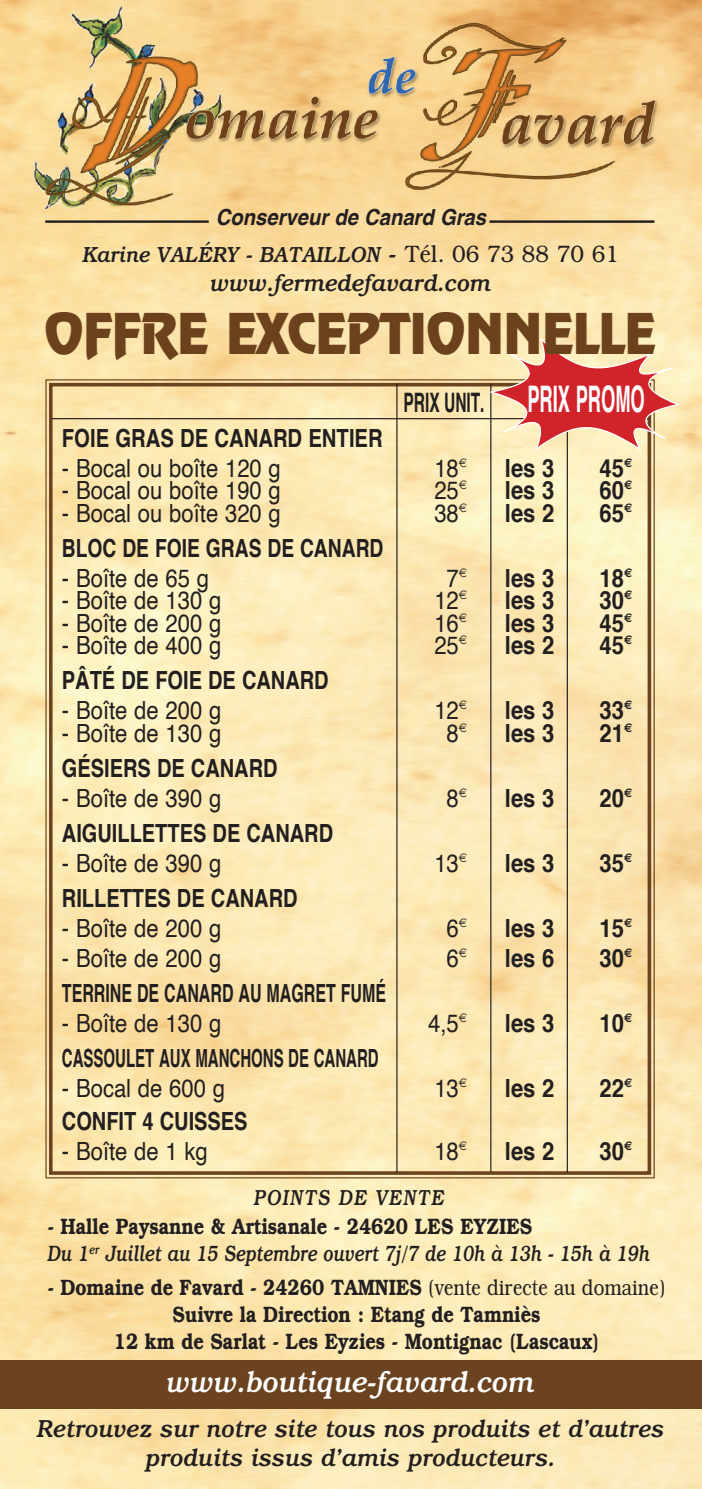
<style>
.page{position:relative;width:702px;height:1489px;background:#fff}
.page>*{position:absolute;margin:0;border:0;box-sizing:border-box;transform-origin:0 0}
.t1{font:50.25px "Revue";letter-spacing:-.01em;color:#6c421c}
.t2{font:700 36.5px "Helvetica";color:#fff;scale:.5 1}
.t3{font:italic 500 30px "Bookman IT Cby BT";color:#fff;scale:.93 1}
.t4{font:700 26.75px "Helvetica";color:#231f20;scale:.58 1}
.t5{font:25px "Helvetica";color:#231f20;scale:.88 1}
.t6{font:700 25px "Helvetica";color:#231f20;scale:.88 1}
.t7{font:700 25px "Helvetica";color:#231f20;scale:.8 1}
.t8{font:italic 500 25px/29.5px "Bookman IT Cby BT";color:#231f20;text-align:center;scale:.93 1}
.t9{font:700 25px "Helvetica";color:#231f20;scale:.6 1}
.t10{font:700 25px "Helvetica";color:#231f20;scale:.64 1}
.t11{font:700 25px "Helvetica";color:#231f20;scale:.81 1}
.t12{font:700 25px "Helvetica";color:#231f20;scale:.77 1}
.t13{font:italic 500 24.25px "Bookman IT Cby BT";color:#231f20;scale:.93 1}
.t14{font:600 22.5px/27px "Bookman IT Cby BT";color:#231f20;text-align:center;scale:.83 1}
.t15{font:italic 500 22.5px/27px "Bookman IT Cby BT";color:#231f20;scale:.78 1}
.t16{font:italic 500 22.25px "Bookman IT Cby BT";color:#231f20;scale:.91 1}
.t17{font:italic 700 22.25px "Helvetica";color:#231f20;scale:.91 1}
.t18{font:italic 500 22px "Bookman IT Cby BT";letter-spacing:.06em;color:#231f20;scale:.83 1}
.s1{font-size:24.25px}
.s2{font-weight:300;font-style:normal;font-size:24.25px}
.s3{font-weight:600;font-style:normal}
.s4{font-weight:300}
</style>
<div class="page">
<img style="left:0;top:0;width:702px;height:1488px">
<svg style="left:45px;top:378px;width:610px;height:800px;background:#fae7b3"></svg>
<div style="left:49px;top:383px;width:602px;height:791px;border:4px solid #6c4320"></div>
<hr style="left:566px;top:418px;width:2px;height:754px;background:#231f20">
<hr style="left:490px;top:383px;width:1px;height:788px;background:#231f20">
<hr style="left:396px;top:383px;width:1px;height:789px;background:#231f20">
<hr style="left:52px;top:418px;width:596px;height:1px;background:#231f20">
<hr style="left:45px;top:220px;width:164px;height:3px;background:#231f20">
<hr style="left:489px;top:220px;width:165px;height:3px;background:#231f20">
<div style="left:0;top:1360px;width:702px;height:48px;background:#6c4320"></div>
<svg style="left:486px;top:335px;width:196px;height:118px;background:#e89a81"></svg>
<p class="t17" style="left:216px;top:198px;width:298px">Conserveur de Canard Gras</p>
<p class="t16" style="left:83px;top:240px;width:590px">Karine VALÉRY - BATAILLON <span class="s1">-</span> <span class="s2">Tél. 06 73 88 70 61</span></p>
<p class="t13" style="left:210px;top:268px;width:304px">www.fermedefavard.com</p>
<h1 class="t1" style="left:45px;top:300px;width:612px">OFFRE EXCEPTIONNELLE</h1>
<p class="t4" style="left:403px;top:380px;width:141px">PRIX UNIT.</p>
<h2 class="t2" style="left:527px;top:369px;width:236px">PRIX PROMO</h2>
<p class="t11" style="left:62px;top:417px;width:397px">FOIE GRAS DE CANARD ENTIER</p>
<p class="t5" style="left:62px;top:448px;width:250px">- Bocal ou boîte 120 g</p>
<p class="t5" style="left:434px;top:448px;width:39px">18<sup>E</sup></p>
<p class="t6" style="left:505px;top:447px;width:58px">les 3</p>
<p class="t6" style="left:599px;top:447px;width:39px">45<sup>E</sup></p>
<p class="t5" style="left:62px;top:471px;width:250px">- Bocal ou boîte 190 g</p>
<p class="t5" style="left:434px;top:471px;width:39px">25<sup>E</sup></p>
<p class="t6" style="left:505px;top:470px;width:58px">les 3</p>
<p class="t6" style="left:599px;top:470px;width:39px">60<sup>E</sup></p>
<p class="t5" style="left:62px;top:493px;width:250px">- Bocal ou boîte 320 g</p>
<p class="t5" style="left:434px;top:493px;width:39px">38<sup>E</sup></p>
<p class="t6" style="left:505px;top:492px;width:58px">les 2</p>
<p class="t6" style="left:599px;top:492px;width:39px">65<sup>E</sup></p>
<p class="t12" style="left:62px;top:527px;width:419px">BLOC DE FOIE GRAS DE CANARD</p>
<p class="t5" style="left:62px;top:558px;width:169px">- Boîte de 65 g</p>
<p class="t5" style="left:446px;top:558px;width:25px">7<sup>E</sup></p>
<p class="t6" style="left:505px;top:557px;width:58px">les 3</p>
<p class="t6" style="left:599px;top:557px;width:39px">18<sup>E</sup></p>
<p class="t5" style="left:62px;top:581px;width:183px">- Boîte de 130 g</p>
<p class="t5" style="left:434px;top:581px;width:39px">12<sup>E</sup></p>
<p class="t6" style="left:505px;top:580px;width:58px">les 3</p>
<p class="t6" style="left:599px;top:580px;width:39px">30<sup>E</sup></p>
<p class="t5" style="left:62px;top:603px;width:183px">- Boîte de 200 g</p>
<p class="t5" style="left:434px;top:603px;width:39px">16<sup>E</sup></p>
<p class="t6" style="left:505px;top:602px;width:58px">les 3</p>
<p class="t6" style="left:599px;top:602px;width:39px">45<sup>E</sup></p>
<p class="t5" style="left:62px;top:626px;width:183px">- Boîte de 400 g</p>
<p class="t5" style="left:434px;top:626px;width:39px">25<sup>E</sup></p>
<p class="t6" style="left:505px;top:625px;width:58px">les 2</p>
<p class="t6" style="left:599px;top:625px;width:39px">45<sup>E</sup></p>
<p class="t7" style="left:62px;top:660px;width:335px">PÂTÉ DE FOIE DE CANARD</p>
<p class="t5" style="left:62px;top:691px;width:183px">- Boîte de 200 g</p>
<p class="t5" style="left:434px;top:691px;width:39px">12<sup>E</sup></p>
<p class="t6" style="left:505px;top:690px;width:58px">les 3</p>
<p class="t6" style="left:599px;top:690px;width:39px">33<sup>E</sup></p>
<p class="t5" style="left:62px;top:713px;width:183px">- Boîte de 130 g</p>
<p class="t5" style="left:446px;top:713px;width:25px">8<sup>E</sup></p>
<p class="t6" style="left:505px;top:712px;width:58px">les 3</p>
<p class="t6" style="left:599px;top:712px;width:39px">21<sup>E</sup></p>
<p class="t7" style="left:62px;top:747px;width:271px">GÉSIERS DE CANARD</p>
<p class="t5" style="left:62px;top:778px;width:183px">- Boîte de 390 g</p>
<p class="t5" style="left:446px;top:778px;width:25px">8<sup>E</sup></p>
<p class="t6" style="left:505px;top:777px;width:58px">les 3</p>
<p class="t6" style="left:599px;top:777px;width:39px">20<sup>E</sup></p>
<p class="t7" style="left:62px;top:812px;width:340px">AIGUILLETTES DE CANARD</p>
<p class="t5" style="left:62px;top:843px;width:183px">- Boîte de 390 g</p>
<p class="t5" style="left:434px;top:843px;width:39px">13<sup>E</sup></p>
<p class="t6" style="left:505px;top:842px;width:58px">les 3</p>
<p class="t6" style="left:599px;top:842px;width:39px">35<sup>E</sup></p>
<p class="t7" style="left:62px;top:877px;width:296px">RILLETTES DE CANARD</p>
<p class="t5" style="left:62px;top:908px;width:183px">- Boîte de 200 g</p>
<p class="t5" style="left:446px;top:908px;width:25px">6<sup>E</sup></p>
<p class="t6" style="left:505px;top:907px;width:58px">les 3</p>
<p class="t6" style="left:599px;top:907px;width:39px">15<sup>E</sup></p>
<p class="t5" style="left:62px;top:938px;width:183px">- Boîte de 200 g</p>
<p class="t5" style="left:446px;top:938px;width:25px">6<sup>E</sup></p>
<p class="t6" style="left:505px;top:937px;width:58px">les 6</p>
<p class="t6" style="left:599px;top:937px;width:39px">30<sup>E</sup></p>
<p class="t10" style="left:62px;top:972px;width:508px">TERRINE DE CANARD AU MAGRET FUMÉ</p>
<p class="t5" style="left:62px;top:1003px;width:183px">- Boîte de 130 g</p>
<p class="t5" style="left:428px;top:1003px;width:46px">4,5<sup>E</sup></p>
<p class="t6" style="left:505px;top:1002px;width:58px">les 3</p>
<p class="t6" style="left:599px;top:1002px;width:39px">10<sup>E</sup></p>
<p class="t9" style="left:62px;top:1037px;width:529px">CASSOULET AUX MANCHONS DE CANARD</p>
<p class="t5" style="left:62px;top:1068px;width:187px">- Bocal de 600 g</p>
<p class="t5" style="left:434px;top:1068px;width:39px">13<sup>E</sup></p>
<p class="t6" style="left:505px;top:1067px;width:58px">les 2</p>
<p class="t6" style="left:599px;top:1067px;width:39px">22<sup>E</sup></p>
<p class="t7" style="left:62px;top:1100px;width:233px">CONFIT 4 CUISSES</p>
<p class="t5" style="left:62px;top:1131px;width:167px">- Boîte de 1 kg</p>
<p class="t5" style="left:434px;top:1131px;width:39px">18<sup>E</sup></p>
<p class="t6" style="left:505px;top:1130px;width:58px">les 2</p>
<p class="t6" style="left:599px;top:1130px;width:39px">30<sup>E</sup></p>
<p class="t18" style="left:254px;top:1183px;width:231px">POINTS DE VENTE</p>
<p class="t15" style="left:48px;top:1212px;width:774px"><span class="s3">- Halle Paysanne &amp; Artisanale - 24620 LES EYZIES<br></span>Du 1<sup>er</sup> Juillet au 15 Septembre ouvert 7j/7 de 10h à 13h - 15h à 19h</p>
<p class="t14" style="left:48px;top:1273px;width:745px">- Domaine de Favard - 24260 TAMNIES <span class="s4">(vente directe au domaine)<br></span>Suivre la Direction : Etang de Tamniès<br>12 km de Sarlat - Les Eyzies - Montignac (Lascaux)</p>
<p class="t3" style="left:167px;top:1363px;width:397px">www.boutique-favard.com</p>
<p class="t8" style="left:37px;top:1412px;width:676px">Retrouvez sur notre site tous nos produits et d’autres produits issus d’amis producteurs.</p>
</div>
